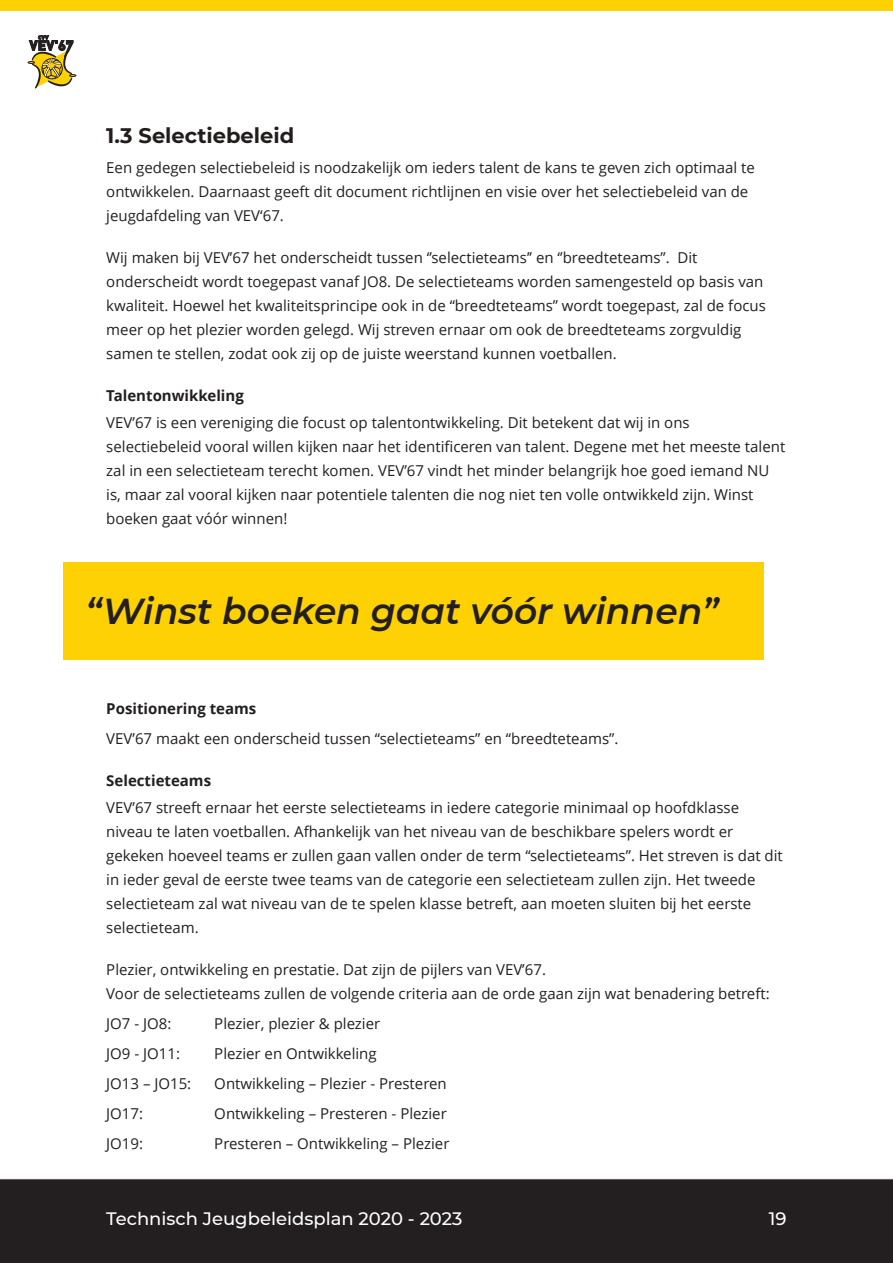
<style>
.page{position:relative;width:893px;height:1263px;background:#fff}
.page>*{position:absolute;margin:0;border:0;box-sizing:border-box;transform-origin:0 0}
.t1{font:italic 600 36px "Montserrat";color:#231f20}
.t2{font:700 21px "Montserrat";color:#221d1c}
.t3{font:500 18px "Montserrat";color:#fff}
.t4{font:15px/24px "Open Sans";color:#231f20}
.t5{font:700 15px "Open Sans";color:#231f20}
</style>
<div class="page">
<svg style="left:28px;top:35px;width:48px;height:54px"></svg>
<div style="left:0;top:1178px;width:893px;height:85px;background:#231f20"></div>
<div style="left:0;top:0;width:893px;height:11px;background:#fed105"></div>
<div style="left:63px;top:562px;width:700px;height:98px;background:#fed105"></div>
<h2 class="t2" style="left:106px;top:123px;width:190px">1.3 Selectiebeleid</h2>
<p class="t4" style="left:106px;top:157px;width:650px">Een gedegen selectiebeleid is noodzakelijk om ieders talent de kans te geven zich optimaal te ontwikkelen. Daarnaast geeft dit document richtlijnen en visie over het selectiebeleid van de jeugdafdeling van VEV‘67.</p>
<p class="t4" style="left:106px;top:247px;width:661px">Wij maken bij VEV’67 het onderscheidt tussen ‘’selectieteams’’ en ‘’breedteteams’’. Dit onderscheidt wordt toegepast vanaf JO8. De selectieteams worden samengesteld op basis van kwaliteit. Hoewel het kwaliteitsprincipe ook in de ‘‘breedteteams’’ wordt toegepast, zal de focus meer op het plezier worden gelegd. Wij streven ernaar om ook de breedteteams zorgvuldig samen te stellen, zodat ook zij op de juiste weerstand kunnen voetballen.</p>
<p class="t5" style="left:106px;top:390px;width:139px">Talentonwikkeling</p>
<p class="t4" style="left:106px;top:412px;width:680px">VEV’67 is een vereniging die focust op talentontwikkeling. Dit betekent dat wij in ons selectiebeleid vooral willen kijken naar het identificeren van talent. Degene met het meeste talent zal in een selectieteam terecht komen. VEV’67 vindt het minder belangrijk hoe goed iemand NU is, maar zal vooral kijken naar potentiele talenten die nog niet ten volle ontwikkeld zijn. Winst boeken gaat vóór winnen!</p>
<h1 class="t1" style="left:85px;top:589px;width:635px">“Winst boeken gaat vóór winnen”</h1>
<p class="t5" style="left:106px;top:702px;width:152px">Positionering teams</p>
<p class="t4" style="left:106px;top:728px;width:514px">VEV’67 maakt een onderscheid tussen “selectieteams” en “breedteteams”.</p>
<p class="t5" style="left:106px;top:774px;width:106px">Selectieteams</p>
<p class="t4" style="left:106px;top:797px;width:678px">VEV’67 streeft ernaar het eerste selectieteams in iedere categorie minimaal op hoofdklasse niveau te laten voetballen. Afhankelijk van het niveau van de beschikbare spelers wordt er gekeken hoeveel teams er zullen gaan vallen onder de term “selectieteams”. Het streven is dat dit in ieder geval de eerste twee teams van de categorie een selectieteam zullen zijn. Het tweede selectieteam zal wat niveau van de te spelen klasse betreft, aan moeten sluiten bij het eerste selectieteam.</p>
<p class="t4" style="left:106px;top:959px;width:665px">Plezier, ontwikkeling en prestatie. Dat zijn de pijlers van VEV’67.<br>Voor de selectieteams zullen de volgende criteria aan de orde gaan zijn wat benadering betreft:</p>
<p class="t4" style="left:106px;top:1013px;width:67px">JO7 - JO8:</p>
<p class="t4" style="left:214px;top:1013px;width:167px">Plezier, plezier &amp; plezier</p>
<p class="t4" style="left:106px;top:1043px;width:75px">JO9 - JO11:</p>
<p class="t4" style="left:214px;top:1043px;width:164px">Plezier en Ontwikkeling</p>
<p class="t4" style="left:106px;top:1073px;width:86px">JO13 – JO15:</p>
<p class="t4" style="left:214px;top:1073px;width:234px">Ontwikkeling – Plezier - Presteren</p>
<p class="t4" style="left:106px;top:1103px;width:38px">JO17:</p>
<p class="t4" style="left:214px;top:1103px;width:234px">Ontwikkeling – Presteren - Plezier</p>
<p class="t4" style="left:106px;top:1133px;width:38px">JO19:</p>
<p class="t4" style="left:214px;top:1133px;width:237px">Presteren – Ontwikkeling – Plezier</p>
<p class="t3" style="left:106px;top:1208px;width:358px">Technisch Jeugbeleidsplan 2020 - 2023</p>
<p class="t3" style="left:769px;top:1208px;width:19px">19</p>
</div>
